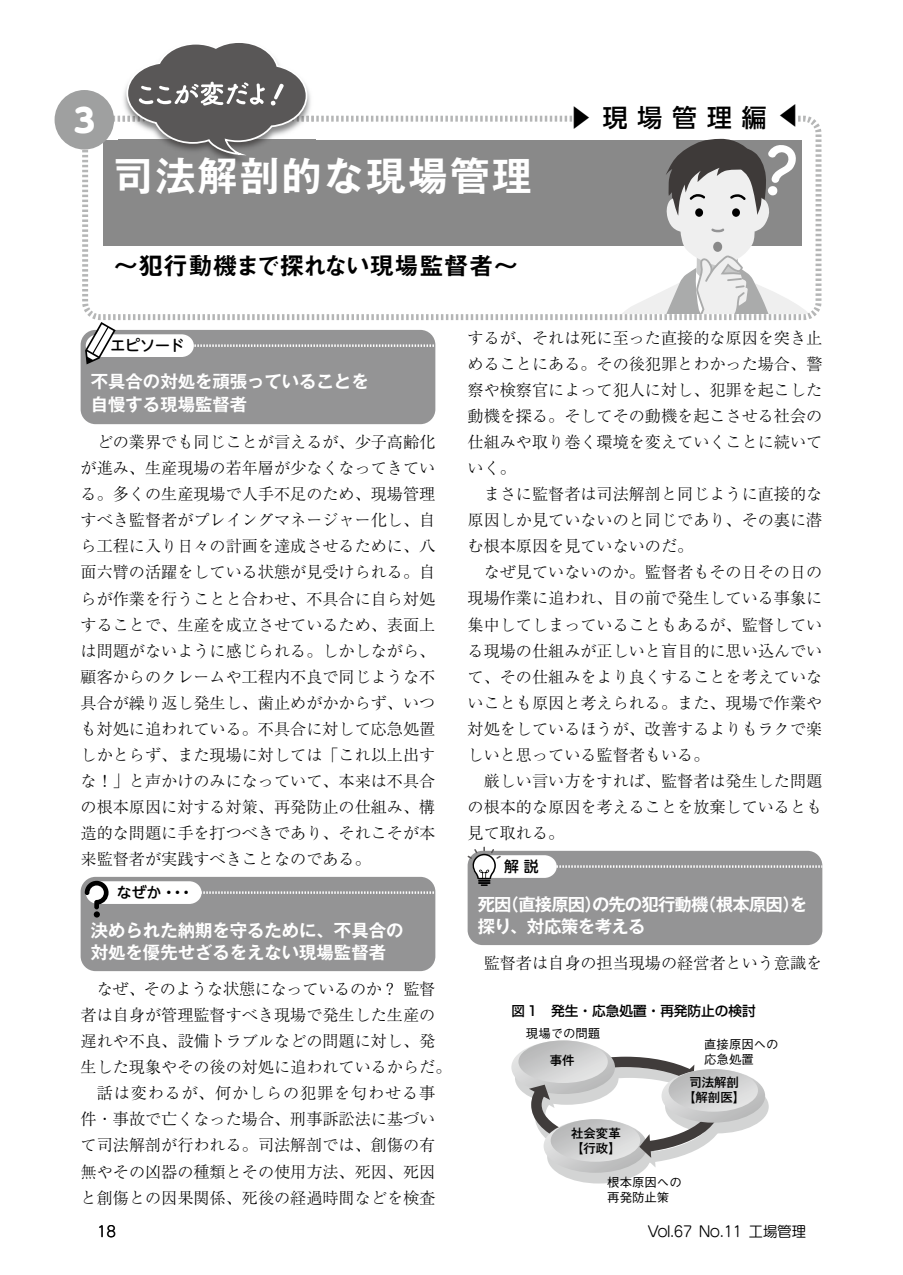
<style>
.page{position:relative;width:903px;height:1275px;background:#fff}
.page>*{position:absolute;margin:0;border:0;box-sizing:border-box;transform-origin:0 0}
.t1{font:700 39.73px "Gothic MB101 Pro De";letter-spacing:.06em;color:#fff}
.t2{font:800 32.2px "UD Shin M Go Pro";color:#fff}
.t3{font:24.85px "Midashi Go Pr 6 N MB31";letter-spacing:-.015em;color:#000}
.t4{font:500 24.85px "UD Shin Go Pro";letter-spacing:.4em;color:#000}
.t5{font:700 17.32px/22.4px "Gothic MB101 Pr 6 De";color:#fff}
.t6{font:700 17.32px/22.4px "Gothic MB101 Pr 6 De";letter-spacing:-.045em;color:#fff}
.t7{font:300 16.1px/26.1px "Ryumin Pro";color:#000;text-align:justify}
.t8{font:300 16.1px/26.1px "Ryumin Pr 6";color:#000;text-align:justify}
.t9{font:300 16.1px "Ryumin Pro";letter-spacing:.055em;color:#000}
.t10{font:14.88px "Seurat Pro M";letter-spacing:-.05em;color:#000}
.t11{font:500 14.88px "UD Shin M Go Pro";color:#000}
.t12{font:500 13.65px "Shin Go Pro";color:#000}
.t13{font:500 12.42px/14.9px "Gothic BBB Pr 6";color:#000}
.t14{font:500 12.42px/14.9px "Gothic MB101 Pr 6";color:#000;text-align:center}
.s1{font-family:"Ryumin Pr 6"}
.s2{font-family:"Ryumin Pro"}
.s3{font-family:"Tsuku Min Pro L";font-weight:400}
.s4{font-family:"Gothic BBB Pro"}
</style>
<div class="page">
<svg style="left:82px;top:116px;width:739px;height:204px"></svg>
<img style="left:119px;top:88px;width:196px;height:80px">
<img style="left:119px;top:116px;width:195px;height:6px">
<svg style="left:612px;top:139px;width:204px;height:175px"></svg>
<div style="left:574px;top:103px;width:221px;height:30px;background:#fff"></div>
<svg style="left:126px;top:43px;width:181px;height:112px"></svg>
<div style="left:55px;top:90px;width:59px;height:60px;background:#9fa0a0;border-radius:50%"></div>
<div style="left:81px;top:877px;width:354px;height:94px;background:#949495;border-radius:15px"></div>
<svg style="left:85px;top:881px;width:350px;height:36px"></svg>
<div style="left:81px;top:330px;width:354px;height:94px;background:#949495;border-radius:15px"></div>
<svg style="left:85px;top:322px;width:350px;height:42px"></svg>
<div style="left:468px;top:851px;width:354px;height:94px;background:#949495;border-radius:15px"></div>
<svg style="left:468px;top:847px;width:354px;height:39px"></svg>
<div style="left:535px;top:1067px;width:189px;height:97px;border:10px solid #d3d4d4;border-radius:50%"></div>
<svg style="left:665px;top:1080px;width:104px;height:53px"></svg>
<div style="left:547px;top:1130px;width:104px;height:53px;background:#d3d4d4;border-radius:50%"></div>
<div style="left:531px;top:1057px;width:189px;height:96px;border:10px solid #403c3b;border-radius:50%"></div>
<svg style="left:511px;top:1040px;width:104px;height:68px"></svg>
<svg style="left:543px;top:1119px;width:112px;height:54px"></svg>
<svg style="left:661px;top:1065px;width:104px;height:58px;background:#cdcece"></svg>
<h2 class="t2" style="left:74px;top:94px;width:23px">3</h2>
<h1 class="t1" style="left:114px;top:143px;width:420px">司法解剖的な現場管理</h1>
<h3 class="t3" style="left:114px;top:246px;width:406px">～犯行動機まで探れない現場監督者～</h3>
<h3 class="t4" style="left:568px;top:98px;width:200px">▶現場管理編</h3>
<h3 class="t4" style="left:801px;top:136px;width:26px;rotate:-180deg">▶</h3>
<p class="t11" style="left:110px;top:334px;width:76px">エピソード</p>
<p class="t5" style="left:91px;top:370px;width:279px">不具合の対処を頑張っていることを自慢する現場監督者</p>
<p class="t7" style="left:81px;top:428px;width:356px;text-align:right">どの<span class="s1">業界</span>でも<span class="s1">同</span>じことが<span class="s1">言</span>えるが、<span class="s1">少子高齢化</span>が<span class="s1">進</span>み、<span class="s1">生産現場</span>の<span class="s1">若年層</span>が<span class="s1">少</span>なくなってきてい</p>
<p class="t8" style="left:81px;top:480px;width:356px"><span class="s2">る。</span>多<span class="s2">くの</span>生産現場<span class="s2">で</span>人手不足<span class="s2">のため、</span>現場管理</p>
<p class="t7" style="left:81px;top:506px;width:356px">すべき<span class="s1">監督者</span>がプレイングマネージャー<span class="s1">化</span>し、<span class="s1">自</span>ら<span class="s1">工程</span>に<span class="s1">入</span>り<span class="s1">日々</span>の<span class="s1">計画</span>を<span class="s1">達成</span>させるために、<span class="s1">八面六臂</span>の<span class="s1">活躍</span>をしている<span class="s1">状態</span>が<span class="s1">見受</span>けられる。<span class="s1">自</span>らが<span class="s1">作業</span>を<span class="s1">行</span>うことと<span class="s1">合</span>わせ、<span class="s1">不具合</span>に<span class="s1">自</span>ら<span class="s1">対処</span>することで、<span class="s1">生産</span>を<span class="s1">成立</span>させているため、<span class="s1">表面上</span>は<span class="s1">問題</span>がないように<span class="s1">感</span>じられる。しかしながら、<span class="s1">顧客</span>からのクレームや<span class="s1">工程内不良</span>で<span class="s1">同</span>じような<span class="s1">不具合</span>が<span class="s1">繰</span>り<span class="s1">返</span>し<span class="s1">発生</span>し、<span class="s1">歯止</span>めがかからず、いつも<span class="s1">対処</span>に<span class="s1">追</span>われている。<span class="s1">不具合</span>に<span class="s1">対</span>して<span class="s1">応急処置</span>しかとらず、また<span class="s1">現場</span>に<span class="s1">対</span>しては「これ<span class="s1">以上出</span>すな<span class="s3">！</span>」と<span class="s1">声</span>かけのみになっていて、<span class="s1">本来</span>は<span class="s1">不具合</span></p>
<p class="t8" style="left:81px;top:793px;width:356px"><span class="s2">の</span>根本原因<span class="s2">に</span>対<span class="s2">する</span>対策<span class="s2">、</span>再発防止<span class="s2">の</span>仕組<span class="s2">み、</span>構</p>
<p class="t7" style="left:81px;top:818px;width:356px"><span class="s1">造的</span>な<span class="s1">問題</span>に<span class="s1">手</span>を<span class="s1">打</span>つべきであり、それこそが<span class="s1">本来監督者</span>が<span class="s1">実践</span>すべきことなのである。</p>
<p class="t11" style="left:117px;top:881px;width:78px">なぜか・・・</p>
<p class="t5" style="left:91px;top:918px;width:314px">決められた納期を守るために、不具合の対処を優先せざるをえない現場監督者</p>
<p class="t7" style="left:97px;top:975px;width:340px">なぜ、そのような<span class="s1">状態</span>になっているのか<span class="s3">？</span><span class="s1">監督</span></p>
<p class="t8" style="left:81px;top:1001px;width:356px">者<span class="s2">は</span>自身<span class="s2">が</span>管理監督<span class="s2">すべき</span>現場<span class="s2">で</span>発生<span class="s2">した</span>生産<span class="s2">の</span></p>
<p class="t7" style="left:81px;top:1027px;width:356px"><span class="s1">遅</span>れや<span class="s1">不良</span>、<span class="s1">設備</span>トラブルなどの<span class="s1">問題</span>に<span class="s1">対</span>し、<span class="s1">発</span></p>
<p class="t7" style="left:81px;top:1053px;width:372px"><span class="s1">生</span>した<span class="s1">現象</span>やその<span class="s1">後</span>の<span class="s1">対処</span>に<span class="s1">追</span>われているからだ。</p>
<p class="t9" style="left:97px;top:1081px;width:340px"><span class="s1">話</span>は<span class="s1">変</span>わるが、<span class="s1">何</span>かしらの<span class="s1">犯罪</span>を<span class="s1">匂</span>わせる<span class="s1">事</span></p>
<p class="t8" style="left:81px;top:1105px;width:356px">件<span class="s2">・</span>事故<span class="s2">で</span>亡<span class="s2">くなった</span>場合<span class="s2">、</span>刑事訴訟法<span class="s2">に</span>基<span class="s2">づいて</span>司法解剖<span class="s2">が</span>行<span class="s2">われる。</span>司法解剖<span class="s2">では、</span>創傷<span class="s2">の</span>有無<span class="s2">やその</span>凶器<span class="s2">の</span>種類<span class="s2">とその</span>使用方法<span class="s2">、</span>死因<span class="s2">、</span>死因<span class="s2">と</span>創傷<span class="s2">との</span>因果関係<span class="s2">、</span>死後<span class="s2">の</span>経過時間<span class="s2">などを</span>検査</p>
<p class="t7" style="left:468px;top:324px;width:356px">するが、それは<span class="s1">死</span>に<span class="s1">至</span>った<span class="s1">直接的</span>な<span class="s1">原因</span>を<span class="s1">突</span>き<span class="s1">止</span>めることにある。その<span class="s1">後犯罪</span>とわかった<span class="s1">場合</span>、<span class="s1">警察</span>や<span class="s1">検察官</span>によって<span class="s1">犯人</span>に<span class="s1">対</span>し、<span class="s1">犯罪</span>を<span class="s1">起</span>こした<span class="s1">動機</span>を<span class="s1">探</span>る。そしてその<span class="s1">動機</span>を<span class="s1">起</span>こさせる<span class="s1">社会</span>の<span class="s1">仕組</span>みや<span class="s1">取</span>り<span class="s1">巻</span>く<span class="s1">環境</span>を<span class="s1">変</span>えていくことに<span class="s1">続</span>いていく。</p>
<p class="t8" style="left:484px;top:480px;width:340px"><span class="s2">まさに</span>監督者<span class="s2">は</span>司法解剖<span class="s2">と</span>同<span class="s2">じように</span>直接的<span class="s2">な</span></p>
<p class="t7" style="left:468px;top:506px;width:356px"><span class="s1">原因</span>しか<span class="s1">見</span>ていないのと<span class="s1">同</span>じであり、その<span class="s1">裏</span>に<span class="s1">潜</span>む<span class="s1">根本原因</span>を<span class="s1">見</span>ていないのだ。</p>
<p class="t7" style="left:484px;top:558px;width:340px">なぜ<span class="s1">見</span>ていないのか。<span class="s1">監督者</span>もその<span class="s1">日</span>その<span class="s1">日</span>の</p>
<p class="t8" style="left:468px;top:584px;width:356px">現場作業<span class="s2">に</span>追<span class="s2">われ、</span>目<span class="s2">の</span>前<span class="s2">で</span>発生<span class="s2">している</span>事象<span class="s2">に</span></p>
<p class="t7" style="left:468px;top:610px;width:356px"><span class="s1">集中</span>してしまっていることもあるが、<span class="s1">監督</span>している<span class="s1">現場</span>の<span class="s1">仕組</span>みが<span class="s1">正</span>しいと<span class="s1">盲目的</span>に<span class="s1">思</span>い<span class="s1">込</span>んでいて、その<span class="s1">仕組</span>みをより<span class="s1">良</span>くすることを<span class="s1">考</span>えていないことも<span class="s1">原因</span>と<span class="s1">考</span>えられる。また、<span class="s1">現場</span>で<span class="s1">作業</span>や<span class="s1">対処</span>をしているほうが、<span class="s1">改善</span>するよりもラクで<span class="s1">楽</span>しいと<span class="s1">思</span>っている<span class="s1">監督者</span>もいる。</p>
<p class="t7" style="left:468px;top:766px;width:356px;text-indent:16px"><span class="s1">厳</span>しい<span class="s1">言</span>い<span class="s1">方</span>をすれば、<span class="s1">監督者</span>は<span class="s1">発生</span>した<span class="s1">問題</span>の<span class="s1">根本的</span>な<span class="s1">原因</span>を<span class="s1">考</span>えることを<span class="s1">放棄</span>しているとも<span class="s1">見</span>て<span class="s1">取</span>れる。</p>
<p class="t11" style="left:504px;top:854px;width:36px">解 説</p>
<p class="t6" style="left:478px;top:892px;width:331px">死因（直接原因）の先の犯行動機（根本原因）を探り、対応策を考える</p>
<p class="t8" style="left:484px;top:949px;width:340px">監督者<span class="s2">は</span>自身<span class="s2">の</span>担当現場<span class="s2">の</span>経営者<span class="s2">という</span>意識<span class="s2">を</span></p>
<p class="t12" style="left:511px;top:999px;width:246px">図 1　発生・応急処置・再発防止の検討</p>
<p class="t13" style="left:526px;top:1025px;width:76px">現場<span class="s4">での</span>問題</p>
<p class="t13" style="left:704px;top:1036px;width:76px">直接原因<span class="s4">への</span>応急処置</p>
<p class="t14" style="left:550px;top:1052px;width:26px">事件</p>
<p class="t14" style="left:683px;top:1074px;width:64px">司法解剖【解剖医】</p>
<p class="t14" style="left:571px;top:1125px;width:51px;text-align:left">社会変革【行政】</p>
<p class="t13" style="left:607px;top:1174px;width:76px">根本原因<span class="s4">への</span>再発防止策</p>
<p class="t10" style="left:97px;top:1222px;width:21px">18</p>
<p class="t10" style="left:648px;top:1222px;width:160px">Vol.67 No.11 工場管理</p>
</div>
